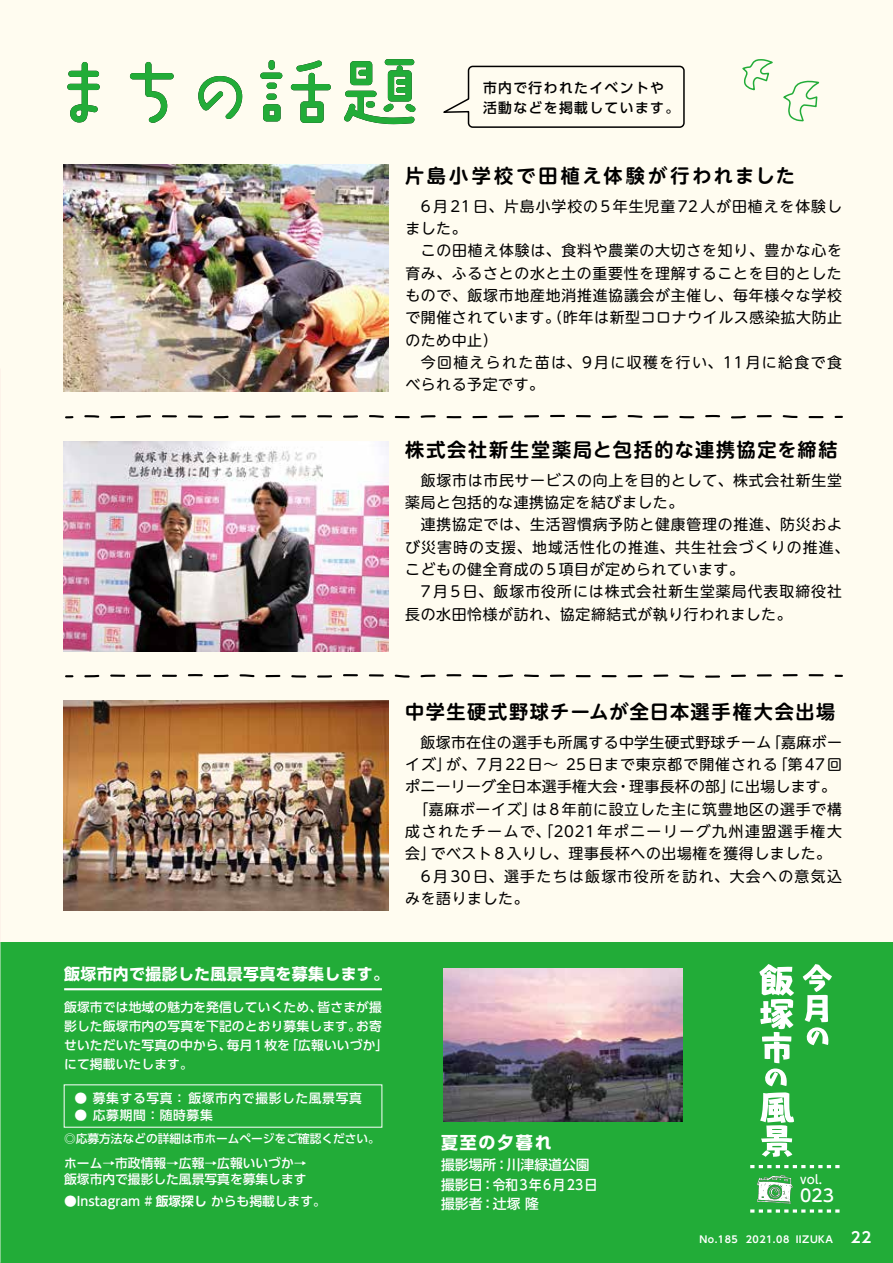
<style>
.page{position:relative;width:893px;height:1263px;background:#fffcf0}
.page>*{position:absolute;margin:0;border:0;box-sizing:border-box;transform-origin:0 0}
.t1{font:700 19.2px "UD Shin M Go Pro De";letter-spacing:.09em;color:#000}
.t2{font:700 19.2px "UD Shin M Go Pro De";letter-spacing:.15em;color:#000}
.t3{font:500 17.1px "UD Shin M Go Pro";color:#fff}
.t4{font:700 16.95px "UD Shin Go Pro";letter-spacing:.1em;color:#fff}
.t5{font:700 15.9px "UD Shin Go Pro";letter-spacing:.02em;color:#fff}
.t6{font:14.85px/22.4px "UD Shin M Go Pro";letter-spacing:.05em;color:#000}
.t7{font:14.85px "UD Shin M Go Pro";letter-spacing:.02em;color:#000}
.t8{font:14.85px "UD Shin M Go Pro";letter-spacing:.1em;color:#000}
.t9{font:14.85px "UD Shin M Go Pro";letter-spacing:.025em;color:#000}
.t10{font:14.85px "UD Shin M Go Pro";letter-spacing:.09em;color:#000}
.t11{font:500 13.8px/19.2px "UD Shin Go Pro";color:#fff}
.t12{font:500 13.8px/20.2px "UD Shin Go Pro";letter-spacing:.1em;color:#000}
.t13{font:500 12.75px/19.2px "UD Shin Go Pro";letter-spacing:.01em;color:#fff}
.t14{font:500 12.75px "UD Shin Go Pro";letter-spacing:.05em;color:#fff}
.t15{font:500 12px "UD Shin M Go Pro";color:#fff}
.t16{font:500 11.7px "UD Shin Go Pro";color:#fff}
.t17{font:700 9.6px "UD Shin Go Pro De";letter-spacing:.05em;color:#fff}
.s1{font-family:"UD Shin Go Pro De";font-weight:700}
.s2{font-size:14.85px}
</style>
<div class="page">
<div style="left:0;top:943px;width:893px;height:320px;background:#22ac38"></div>
<svg style="left:443px;top:65px;width:242px;height:63px"></svg>
<svg style="left:67px;top:62px;width:33px;height:60px"></svg>
<svg style="left:130px;top:62px;width:44px;height:61px"></svg>
<svg style="left:198px;top:76px;width:44px;height:43px"></svg>
<svg style="left:260px;top:60px;width:71px;height:63px"></svg>
<svg style="left:344px;top:59px;width:72px;height:65px"></svg>
<hr style="left:64px;top:988px;width:318px;height:2px;background:#fff">
<svg style="left:742px;top:59px;width:31px;height:32px"></svg>
<svg style="left:783px;top:81px;width:37px;height:41px"></svg>
<svg style="left:802px;top:964px;width:30px;height:81px"></svg>
<svg style="left:759px;top:964px;width:35px;height:122px"></svg>
<svg style="left:760px;top:1092px;width:34px;height:65px"></svg>
<svg style="left:750px;top:1165px;width:90px;height:3px"></svg>
<svg style="left:750px;top:1175px;width:90px;height:37px"></svg>
<svg style="left:65px;top:416px;width:9px;height:3px"></svg>
<svg style="left:84px;top:414px;width:759px;height:5px"></svg>
<svg style="left:65px;top:675px;width:9px;height:3px"></svg>
<svg style="left:84px;top:674px;width:759px;height:4px"></svg>
<img style="left:64px;top:165px;width:324px;height:227px">
<img style="left:64px;top:441px;width:324px;height:210px">
<img style="left:64px;top:701px;width:324px;height:209px">
<img style="left:444px;top:968px;width:238px;height:153px">
<p class="t12" style="left:483px;top:77px;width:198px">市内で行われたイベントや活動などを掲載しています。</p>
<p class="t2" style="left:405px;top:160px;width:391px">片島小学校で田植え体験が行われました</p>
<p class="t6" style="left:405px;top:194px;width:438px;text-indent:15px">6月21日、片島小学校の5年生児童72人が田植えを体験しました。<br>　この田植え体験は、食料や農業の大切さを知り、豊かな心を育み、ふるさとの水と土の重要性を理解することを目的としたもので、飯塚市地産地消推進協議会が主催し、毎年様々な学校で開催されています。（昨年は新型コロナウイルス感染拡大防止のため中止）<br>　今回植えられた苗は、9月に収穫を行い、11月に給食で食べられる予定です。</p>
<p class="t1" style="left:405px;top:434px;width:434px">株式会社新生堂薬局と包括的な連携協定を締結</p>
<p class="t6" style="left:405px;top:468px;width:445px">　飯塚市は市民サービスの向上を目的として、株式会社新生堂薬局と包括的な連携協定を結びました。<br>　連携協定では、生活習慣病予防と健康管理の推進、防災および災害時の支援、地域活性化の推進、共生社会づくりの推進、こどもの健全育成の5項目が定められています。</p>
<p class="t6" style="left:405px;top:580px;width:438px;text-indent:15px">7月5日、飯塚市役所には株式会社新生堂薬局代表取締役社長の水田怜様が訪れ、協定締結式が執り行われました。</p>
<p class="t1" style="left:405px;top:696px;width:431px">中学生硬式野球チームが全日本選手権大会出場</p>
<p class="t9" style="left:420px;top:730px;width:423px">飯塚市在住の選手も所属する中学生硬式野球チーム「嘉麻ボー</p>
<p class="t6" style="left:405px;top:752px;width:438px">イズ」が、7月22日～ 25日まで東京都で開催される「第47回</p>
<p class="t7" style="left:405px;top:775px;width:432px">ポニーリーグ全日本選手権大会・理事長杯の部」に出場します。</p>
<p class="t6" style="left:405px;top:797px;width:438px">　「嘉麻ボーイズ」は8年前に設立した主に筑豊地区の選手で構</p>
<p class="t8" style="left:405px;top:819px;width:438px">成されたチームで、「2021年ポニーリーグ九州連盟選手権大</p>
<p class="t6" style="left:405px;top:842px;width:427px">会」でベスト8入りし、理事長杯への出場権を獲得しました。</p>
<p class="t10" style="left:421px;top:864px;width:423px">6月30日、選手たちは飯塚市役所を訪れ、大会への意気込</p>
<p class="t6" style="left:405px;top:886px;width:125px">みを語りました。</p>
<p class="t5" style="left:64px;top:961px;width:326px">飯塚市内で撮影した風景写真を募集します。</p>
<p class="t13" style="left:64px;top:997px;width:326px">飯塚市では地域の魅力を発信していくため、皆さまが撮影した飯塚市内の写真を下記のとおり募集します。お寄せいただいた写真の中から、毎月1枚を「広報いいづか」にて掲載いたします。</p>
<p class="t14" style="left:75px;top:1088px;width:289px">● 募集する写真： 飯塚市内で撮影した風景写真</p>
<p class="t14" style="left:75px;top:1105px;width:140px">● 応募期間：随時募集</p>
<p class="t16" style="left:64px;top:1129px;width:317px">◎応募方法などの詳細は市ホームページをご確認ください。</p>
<p class="t13" style="left:64px;top:1155px;width:244px;line-height:15.9px">ホーム→市政情報→広報→広報いいづか→飯塚市内で撮影した風景写真を募集します</p>
<p class="t13" style="left:64px;top:1191px;width:263px">●Instagram <span class="s1"># 飯塚探し</span> からも掲載します。</p>
<p class="t4" style="left:441px;top:1128px;width:112px">夏至の夕暮れ</p>
<p class="t11" style="left:441px;top:1155px;width:158px">撮影場所：川津緑道公園撮影日：令和3年6月23日撮影者：辻塚 隆</p>
<p class="t15" style="left:800px;top:1170px;width:23px">vol.</p>
<p class="t3" style="left:800px;top:1182px;width:35px">023</p>
<p class="t17" style="left:699px;top:1231px;width:173px">No.185 2021.08 IIZUKA <span class="s2">22</span></p>
</div>
